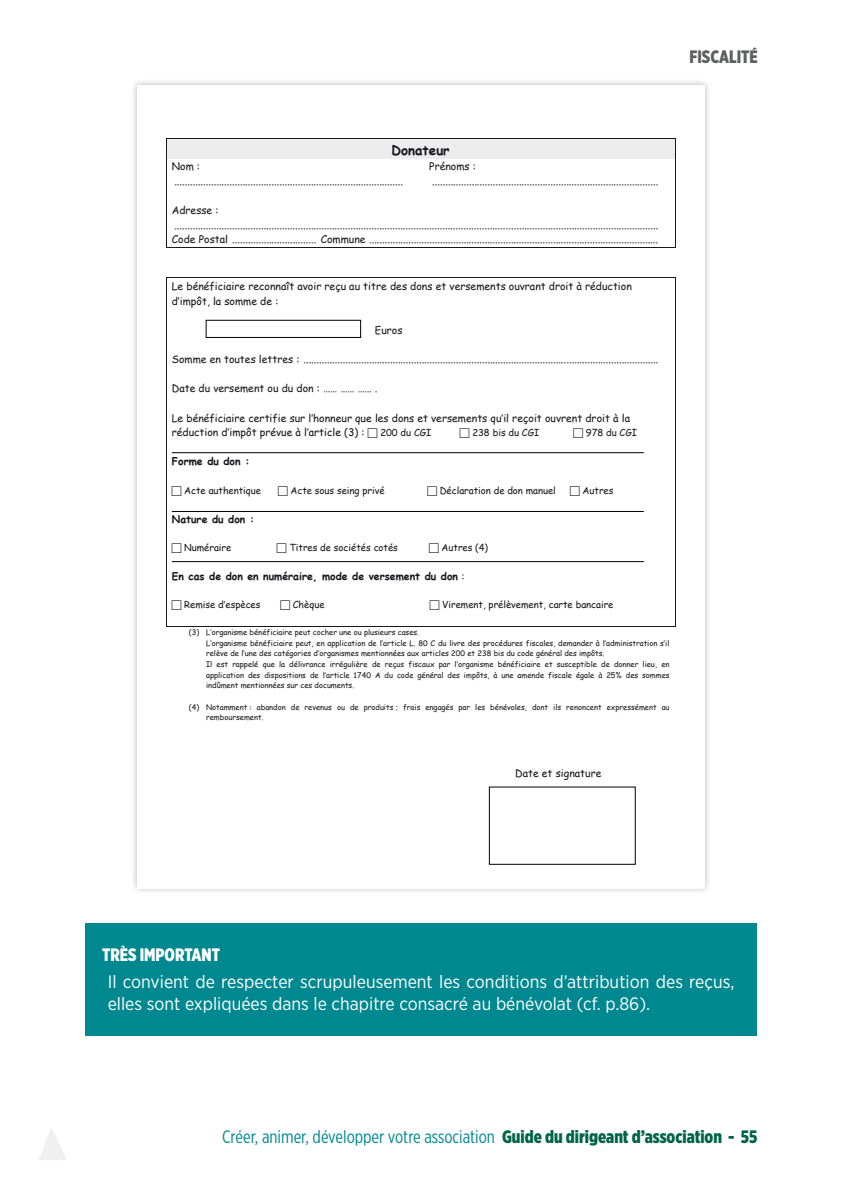
<style>
.page{position:relative;width:842px;height:1191px;background:#fff}
.page>*{position:absolute;margin:0;border:0;box-sizing:border-box;transform-origin:0 0}
.Texte_pavé_bleu{font:18px/21.6px "Gotham Narrow";color:#fff}
.t1{font:18px "Gotham X Narrow";color:#008890}
.Titre_pavé_bleu{font:900 18px "Gotham X Narrow";color:#fff}
.t2{font:900 18px "Gotham X Narrow";color:#5f6062}
.t3{font:700 13.4px "Comic Sans MS";color:#1a171c}
.t4{font:10.4px/14.6px "Comic Sans MS";color:#1a171c}
.t5{font:700 10.4px "Comic Sans MS";color:#1a171c}
.t6{font:9.6px "Comic Sans MS";color:#1a171c}
.t7{font:7.6px/10.6px "Comic Sans MS";color:#1a171c}
.s1{font-weight:400}
.s2{font-weight:900;color:#006449}
</style>
<div class="page">
<div style="left:85px;top:923px;width:672px;height:64px;background:#008890"></div>
<div style="left:85px;top:951px;width:672px;height:85px;background:#008890"></div>
<div style="left:131px;top:79px;width:580px;height:816px;background:#1a171c;opacity:.3"></div>
<div style="left:137px;top:85px;width:567px;height:803px;background:#fff"></div>
<div style="left:167px;top:139px;width:508px;height:20px;background:#ececed"></div>
<hr style="left:166px;top:139px;width:509px;height:1px;background:#1a171c">
<hr style="left:166px;top:247px;width:509px;height:1px;background:#1a171c">
<svg style="left:166px;top:140px;width:1px;height:107px"></svg>
<svg style="left:675px;top:139px;width:1px;height:109px"></svg>
<hr style="left:166px;top:277px;width:509px;height:1px;background:#1a171c">
<hr style="left:166px;top:626px;width:509px;height:1px;background:#1a171c">
<svg style="left:675px;top:277px;width:1px;height:350px"></svg>
<div style="left:206px;top:320px;width:155px;height:18px;border:1px solid #000"></div>
<hr style="left:172px;top:511px;width:472px;height:1px;background:#000">
<hr style="left:172px;top:561px;width:472px;height:1px;background:#000">
<hr style="left:172px;top:452px;width:472px;height:1px;background:#000">
<div style="left:489px;top:786px;width:147px;height:78px;border:1px solid #000"></div>
<svg style="left:39px;top:1127px;width:27px;height:33px"></svg>
<svg style="left:166px;top:278px;width:15px;height:348px"></svg>
<h1 class="t2" style="left:689px;top:45px;width:70px">FISCALITÉ</h1>
<p class="t3" style="left:392px;top:140px;width:60px">Donateur</p>
<p class="t4" style="left:172px;top:159px;width:30px">Nom :</p>
<p class="t4" style="left:429px;top:159px;width:48px">Prénoms :</p>
<p class="t4" style="left:174px;top:173px;width:230px">.......................................................................................</p>
<p class="t4" style="left:432px;top:173px;width:227px">......................................................................................</p>
<p class="t4" style="left:172px;top:203px;width:488px">Adresse : ........................................................................................................................................................................................<br>Code Postal ................................ Commune ..............................................................................................................</p>
<p class="t4" style="left:172px;top:278px;width:461px">Le bénéficiaire reconnaît avoir reçu au titre des dons et versements ouvrant droit à réduction d’impôt, la somme de :</p>
<p class="t4" style="left:375px;top:322px;width:29px">Euros</p>
<p class="t4" style="left:172px;top:352px;width:488px">Somme en toutes lettres : .......................................................................................................................................</p>
<p class="t4" style="left:172px;top:381px;width:207px">Date du versement ou du don : …… …… …… .</p>
<p class="t4" style="left:172px;top:410px;width:460px">Le bénéficiaire certifie sur l’honneur que les dons et versements qu’il reçoit ouvrent droit à la réduction d’impôt prévue à l’article (3) :</p>
<p class="t6" style="left:380px;top:425px;width:53px">200 du CGI</p>
<p class="t6" style="left:472px;top:425px;width:69px">238 bis du CGI</p>
<p class="t6" style="left:586px;top:425px;width:53px">978 du CGI</p>
<p class="t5" style="left:172px;top:454px;width:79px">Forme du don :</p>
<p class="t6" style="left:184px;top:483px;width:78px">Acte authentique</p>
<p class="t6" style="left:290px;top:483px;width:96px">Acte sous seing privé</p>
<p class="t6" style="left:440px;top:483px;width:118px">Déclaration de don manuel</p>
<p class="t6" style="left:583px;top:483px;width:32px">Autres</p>
<p class="t5" style="left:172px;top:511px;width:84px">Nature du don :</p>
<p class="t6" style="left:184px;top:540px;width:49px">Numéraire</p>
<p class="t6" style="left:289px;top:540px;width:110px">Titres de sociétés cotés</p>
<p class="t6" style="left:442px;top:540px;width:48px">Autres (4)</p>
<p class="t5" style="left:172px;top:568px;width:294px">En cas de don en numéraire, mode de versement du don <span class="s1">:</span></p>
<p class="t6" style="left:184px;top:597px;width:78px">Remise d’espèces</p>
<p class="t6" style="left:293px;top:597px;width:33px">Chèque</p>
<p class="t6" style="left:442px;top:597px;width:173px">Virement, prélèvement, carte bancaire</p>
<p class="t7" style="left:206px;top:627px;width:465px;text-indent:-17px">(3) L’organisme bénéficiaire peut cocher une ou plusieurs cases.<br>L’organisme bénéficiaire peut, en application de l’article L. 80 C du livre des procédures fiscales, demander à l’administration s’il relève de l’une des catégories d’organismes mentionnées aux articles 200 et 238 bis du code général des impôts.<br>Il est rappelé que la délivrance irrégulière de reçus fiscaux par l’organisme bénéficiaire et susceptible de donner lieu, en application des dispositions de l’article 1740 A du code général des impôts, à une amende fiscale égale à 25% des sommes indûment mentionnées sur ces documents.</p>
<p class="t7" style="left:206px;top:701px;width:465px;text-indent:-17px">(4) Notamment : abandon de revenus ou de produits ; frais engagés par les bénévoles, dont ils renoncent expressément au remboursement.</p>
<p class="t4" style="left:515px;top:765px;width:88px">Date et signature</p>
<p class="Titre_pavé_bleu" style="left:102px;top:943px;width:120px">TRÈS IMPORTANT</p>
<p class="Texte_pavé_bleu" style="left:108px;top:970px;width:628px">Il convient de respecter scrupuleusement les conditions d’attribution des reçus, elles sont expliquées dans le chapitre consacré au bénévolat (cf. p.86).</p>
<h1 class="t1" style="left:222px;top:1125px;width:537px">Créer, animer, développer votre association <span class="s2">Guide du dirigeant d’association - 55</span></h1>
</div>
